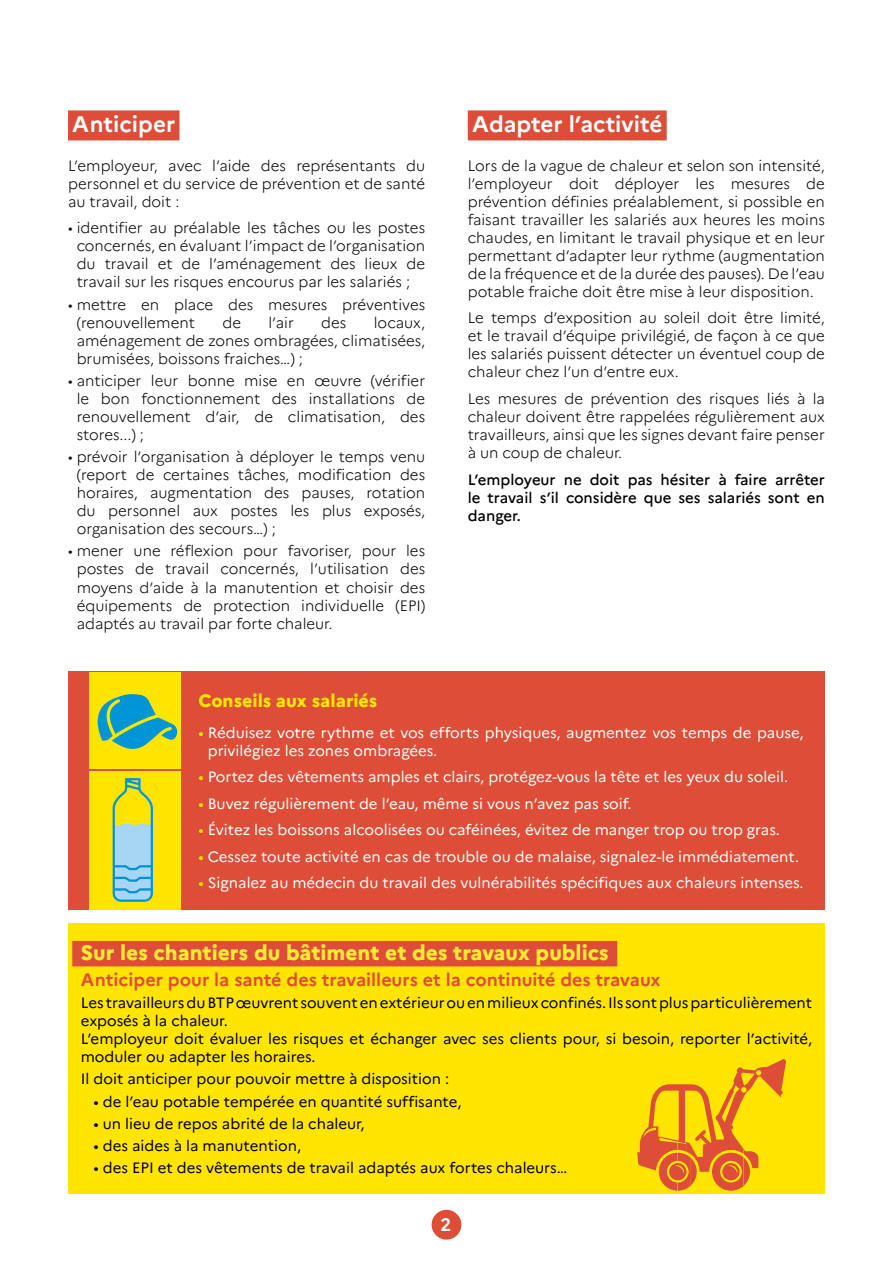
<style>
.page{position:relative;width:893px;height:1263px;background:#fff}
.page>*{position:absolute;margin:0;border:0;box-sizing:border-box;transform-origin:0 0}
.t1{font:700 22.5px "Marianne";color:#fff}
.t2{font:800 21px "Marianne";color:#ffea33}
.t3{font:700 18px "Marianne";color:#dd4d37}
.t4{font:800 18px "Marianne";color:#ffe500}
.t5{font:700 18px "Marianne";color:#fff}
.t6{font:300 15px/18px "Marianne";color:#000;text-align:justify}
.t7{font:15px/18px "Marianne";color:#fff}
.t8{font:15px/18px "Marianne";color:#000}
.t9{font:500 15px/18px "Marianne";color:#000;text-align:justify}
.s1{color:#ffed00}
</style>
<div class="page">
<div style="left:432px;top:1210px;width:29px;height:29px;background:#dd4d37;border-radius:50%"></div>
<div style="left:68px;top:110px;width:111px;height:30px;background:#dd4d37"></div>
<div style="left:468px;top:110px;width:199px;height:30px;background:#dd4d37"></div>
<div style="left:68px;top:672px;width:757px;height:238px;background:#dd4d37"></div>
<div style="left:68px;top:923px;width:757px;height:271px;background:#ffe500"></div>
<div style="left:72px;top:941px;width:545px;height:25px;background:#dd4d37"></div>
<div style="left:89px;top:672px;width:92px;height:96px;background:#ffe500"></div>
<svg style="left:97px;top:694px;width:80px;height:55px"></svg>
<div style="left:89px;top:771px;width:92px;height:139px;background:#ffe500"></div>
<img style="left:112px;top:777px;width:42px;height:125px">
<svg style="left:637px;top:1059px;width:149px;height:132px"></svg>
<h1 class="t1" style="left:72px;top:110px;width:104px">Anticiper</h1>
<p class="t6" style="left:68px;top:157px;width:359px">L’employeur, avec l’aide des représentants du personnel et du service de prévention et de santé au travail, doit :</p>
<p class="t6" style="left:68px;top:219px;width:359px;text-align:center">• identifier au préalable les tâches ou les postes concernés, en évaluant l’impact de l’organisation du travail et de l’aménagement des lieux de travail sur les risques encourus par les salariés ;</p>
<p class="t6" style="left:77px;top:295px;width:350px;text-indent:-9px">• mettre en place des mesures préventives (renouvellement</p>
<p class="t6" style="left:222px;top:313px;width:20px">de</p>
<p class="t6" style="left:268px;top:313px;width:27px">l’air</p>
<p class="t6" style="left:321px;top:313px;width:27px">des</p>
<p class="t6" style="left:77px;top:313px;width:350px;text-indent:297px">locaux, aménagement de zones ombragées, climatisées, brumisées, boissons fraiches…) ;</p>
<p class="t6" style="left:77px;top:372px;width:350px;text-indent:-9px">• anticiper leur bonne mise en œuvre (vérifier le bon fonctionnement des installations de renouvellement d’air, de climatisation, des stores...) ;</p>
<p class="t6" style="left:77px;top:448px;width:350px;text-indent:-9px">• prévoir l’organisation à déployer le temps venu (report de certaines tâches, modification des horaires, augmentation des pauses, rotation du personnel aux postes les plus exposés, organisation des secours…) ;</p>
<p class="t6" style="left:77px;top:542px;width:350px;text-indent:-9px">• mener une réflexion pour favoriser, pour les postes de travail concernés, l’utilisation des moyens d’aide à la manutention et choisir des équipements de protection individuelle (EPI) adaptés au travail par forte chaleur.</p>
<h1 class="t1" style="left:472px;top:110px;width:192px">Adapter l’activité</h1>
<p class="t6" style="left:468px;top:157px;width:359px">Lors de la vague de chaleur et selon son intensité, l’employeur doit déployer les mesures de prévention définies préalablement, si possible en faisant travailler les salariés aux heures les moins chaudes, en limitant le travail physique et en leur permettant d’adapter leur rythme (augmentation de la fréquence et de la durée des pauses). De l’eau potable fraiche doit être mise à leur disposition.</p>
<p class="t6" style="left:468px;top:309px;width:359px">Le temps d’exposition au soleil doit être limité, et le travail d’équipe privilégié, de façon à ce que les salariés puissent détecter un éventuel coup de chaleur chez l’un d’entre eux.</p>
<p class="t6" style="left:468px;top:390px;width:359px">Les mesures de prévention des risques liés à la chaleur doivent être rappelées régulièrement aux travailleurs, ainsi que les signes devant faire penser à un coup de chaleur.</p>
<p class="t9" style="left:468px;top:470px;width:359px">L’employeur ne doit pas hésiter à faire arrêter le travail s’il considère que ses salariés sont en danger.</p>
<p class="t4" style="left:198px;top:690px;width:180px">Conseils aux salariés</p>
<p class="t7" style="left:208px;top:723px;width:597px;text-indent:-9px"><span class="s1">•</span> Réduisez votre rythme et vos efforts physiques, augmentez vos temps de pause, privilégiez les zones ombragées.</p>
<p class="t7" style="left:198px;top:768px;width:591px"><span class="s1">•</span> Portez des vêtements amples et clairs, protégez-vous la tête et les yeux du soleil.</p>
<p class="t7" style="left:198px;top:794px;width:435px"><span class="s1">•</span> Buvez régulièrement de l’eau, même si vous n’avez pas soif.</p>
<p class="t7" style="left:198px;top:821px;width:583px"><span class="s1">•</span> Évitez les boissons alcoolisées ou caféinées, évitez de manger trop ou trop gras.</p>
<p class="t7" style="left:198px;top:847px;width:602px"><span class="s1">•</span> Cessez toute activité en cas de trouble ou de malaise, signalez-le immédiatement.</p>
<p class="t7" style="left:198px;top:874px;width:607px"><span class="s1">•</span> Signalez au médecin du travail des vulnérabilités spécifiques aux chaleurs intenses.</p>
<h2 class="t2" style="left:81px;top:940px;width:529px">Sur les chantiers du bâtiment et des travaux publics</h2>
<p class="t3" style="left:81px;top:968px;width:581px">Anticiper pour la santé des travailleurs et la continuité des travaux</p>
<p class="t8" style="left:81px;top:994px;width:733px">Les travailleurs du BTP œuvrent souvent en extérieur ou en milieux confinés. Ils sont plus particulièrement exposés à la chaleur.<br>L’employeur doit évaluer les risques et échanger avec ses clients pour, si besoin, reporter l’activité, moduler ou adapter les horaires.</p>
<p class="t8" style="left:81px;top:1070px;width:370px">Il doit anticiper pour pouvoir mettre à disposition :</p>
<p class="t8" style="left:94px;top:1092px;width:369px">• de l’eau potable tempérée en quantité suffisante,</p>
<p class="t8" style="left:94px;top:1114px;width:273px">• un lieu de repos abrité de la chaleur,</p>
<p class="t8" style="left:94px;top:1137px;width:209px">• des aides à la manutention,</p>
<p class="t8" style="left:94px;top:1159px;width:475px">• des EPI et des vêtements de travail adaptés aux fortes chaleurs…</p>
<p class="t5" style="left:440px;top:1214px;width:12px">2</p>
</div>
